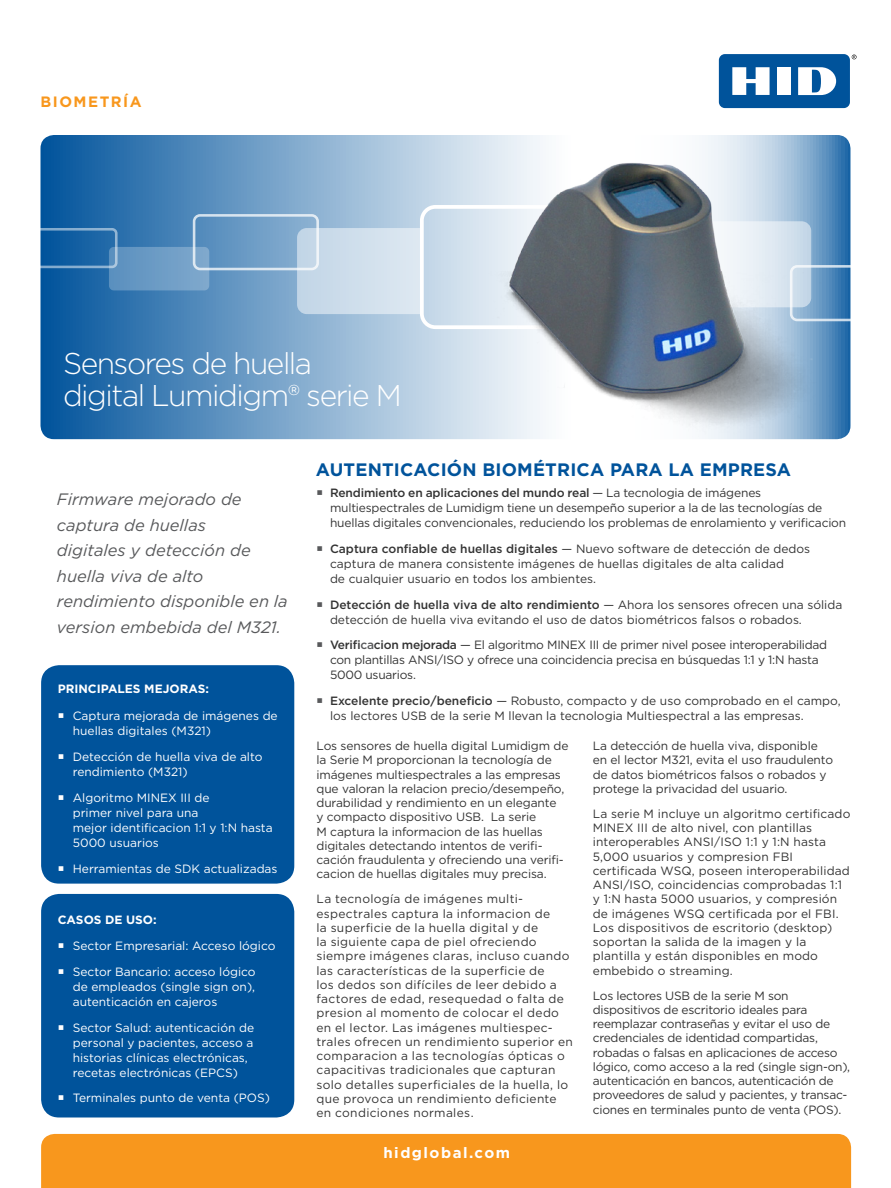
<style>
.page{position:relative;width:891px;height:1188px;background:#fff}
.page>*{position:absolute;margin:0;border:0;box-sizing:border-box;transform-origin:0 0}
.t1{font:300 30px/31.5px "Gotham";letter-spacing:-.05em;color:#fff}
.body{font:700 18px "Gotham";letter-spacing:.01em;color:#00539b}
.Body{font:italic 16.5px/25.5px "Gotham";color:#58595b}
.t2{font:700 15px "Gotham";letter-spacing:.1em;color:#fff}
.t3{font:700 15px "Gotham";letter-spacing:.1em;color:#f8971d}
.Bluebox_header{font:12px/14.2px "Gotham";letter-spacing:-.01em;color:#333}
.Bluebox_header-2{font:12px/14.2px "Gotham";letter-spacing:.025em;color:#333}
.t4{font:12px/15px "Gotham";color:#fff}
.Bluebox_header-3{font:12px/14.2px "Gotham";letter-spacing:.01em;color:#333}
.Heading_1{font:700 12px "Gotham";color:#fff}
.Green_box_bullets{font:700 12px "Gotham";color:#fff}
.s1{color:#58595b}
.s2{font-weight:500}
.s3{font-weight:500;color:#58595b}
</style>
<div class="page">
<div style="left:41px;top:894px;width:253px;height:224px;background:#00539b;border-radius:18px"></div>
<svg style="left:852px;top:55px;width:5px;height:4px"></svg>
<div style="left:719px;top:54px;width:131px;height:54px;background:#00539b;border-radius:6px"></div>
<div style="left:777px;top:67px;width:14px;height:28px;background:#fff"></div>
<svg style="left:732px;top:67px;width:38px;height:28px"></svg>
<svg style="left:798px;top:67px;width:38px;height:28px"></svg>
<svg style="left:40px;top:135px;width:810px;height:304px;background:#6d9cc5"></svg>
<div style="left:41px;top:1134px;width:810px;height:54px;background:#f8971d"></div>
<div style="left:193px;top:214px;width:126px;height:56px;border:3px solid #fff;border-radius:6px"></div>
<svg style="left:109px;top:247px;width:100px;height:43px;background:#6f9dc6"></svg>
<div style="left:28px;top:228px;width:90px;height:40px;border:3px solid #fff;border-radius:4px"></div>
<div style="left:420px;top:205px;width:267px;height:124px;border:4px solid #fff;border-radius:14px"></div>
<svg style="left:297px;top:228px;width:123px;height:86px;background:#cfdeec"></svg>
<svg style="left:829px;top:221px;width:21px;height:100px;background:#3c7bb2"></svg>
<div style="left:41px;top:665px;width:253px;height:219px;background:#00539b;border-radius:18px"></div>
<img style="left:484px;top:140px;width:345px;height:299px">
<p class="t3" style="left:40px;top:92px;width:103px">BIOMETRÍA</p>
<p class="t1" style="left:63px;top:347px;width:340px">Sensores de huella digital Lumidigm® serie M</p>
<p class="body" style="left:316px;top:457px;width:477px">AUTENTICACIÓN BIOMÉTRICA PARA LA EMPRESA</p>
<p class="Body" style="left:57px;top:486px;width:232px">Firmware mejorado de captura de huellas<br>digitales y detección de huella viva de alto rendimiento disponible en la version embebida del M321.</p>
<p class="Bluebox_header" style="left:330px;top:485px;width:518px;line-height:15px;text-indent:-14px"><span class="s1">○</span> <span class="s2">Rendimiento en aplicaciones del mundo real</span> — La tecnologia de imágenes multiespectrales de Lumidigm tiene un desempeño superior a la de las tecnologías de huellas digitales convencionales, reduciendo los problemas de enrolamiento y verificacion</p>
<p class="Bluebox_header" style="left:330px;top:541px;width:482px;line-height:15px;text-indent:-14px"><span class="s1">○</span> <span class="s2">Captura confiable de huellas digitales</span> — Nuevo software de detección de dedos captura de manera consistente imágenes de huellas digitales de alta calidad<br>de cualquier usuario en todos los ambientes.</p>
<p class="Bluebox_header" style="left:330px;top:597px;width:514px;line-height:15px;text-indent:-14px"><span class="s1">○</span> <span class="s2">Detección de huella viva de alto rendimiento</span> — Ahora los sensores ofrecen una sólida detección de huella viva evitando el uso de datos biométricos falsos o robados.</p>
<p class="Bluebox_header" style="left:330px;top:637px;width:499px;line-height:15px;text-indent:-14px"><span class="s1">○</span> <span class="s2">Verifi</span><span class="s3">ca</span><span class="s2">cion mejorada</span> — El algoritmo MINEX III de primer nivel posee interoperabilidad con plantillas ANSI/ISO y ofrece una coincidencia precisa en búsquedas 1:1 y 1:N hasta<br>5000 usuarios.</p>
<p class="Bluebox_header" style="left:330px;top:693px;width:512px;line-height:15px;text-indent:-14px"><span class="s1">○</span> <span class="s2">Excelente precio/beneficio</span> — Robusto, compacto y de uso comprobado en el campo, los lectores USB de la serie M llevan la tecnologia Multiespectral a las empresas.</p>
<p class="Bluebox_header" style="left:316px;top:738px;width:253px">Los sensores de huella digital Lumidigm de la Serie M proporcionan la tecnología de imágenes multiespectrales a las empresas que valoran la relacion precio/desempeño, durabilidad y rendimiento en un elegante<br>y compacto dispositivo USB. La serie<br>M captura la informacion de las huellas digitales detectando intentos de verifi&shy;cación fraudulenta y ofreciendo una verifi&shy;cacion de huellas digitales muy precisa.</p>
<p class="Bluebox_header-2" style="left:316px;top:892px;width:258px">La tecnología de imágenes multi&shy;espectrales captura la informacion de<br>la superficie de la huella digital y de<br>la siguiente capa de piel ofreciendo siempre imágenes claras, incluso cuando las características de la superficie de<br>los dedos son difíciles de leer debido a factores de edad, resequedad o falta de presion al momento de colocar el dedo en el lector. Las imágenes multiespec&shy;trales ofrecen un rendimiento superior en comparacion a las tecnologías ópticas o capacitivas tradicionales que capturan solo detalles superficiales de la huella, lo que provoca un rendimiento deficiente en condiciones normales.</p>
<p class="Heading_1" style="left:58px;top:681px;width:153px">PRINCIPALES MEJORAS:</p>
<p class="t4" style="left:73px;top:708px;width:206px">Captura mejorada de imágenes de huellas digitales (M321)</p>
<p class="t4" style="left:73px;top:749px;width:191px">Detección de huella viva de alto rendimiento (M321)</p>
<p class="t4" style="left:73px;top:790px;width:202px">Algoritmo MINEX III de<br>primer nivel para una<br>mejor identificacion 1:1 y 1:N hasta<br>5000 usuarios</p>
<p class="t4" style="left:73px;top:861px;width:206px">Herramientas de SDK actualizadas</p>
<p class="Bluebox_header" style="left:593px;top:738px;width:242px">La detección de huella viva, disponible en el lector M321, evita el uso fraudulento de datos biométricos falsos o robados y protege la privacidad del usuario.</p>
<p class="Bluebox_header-3" style="left:593px;top:806px;width:259px">La serie M incluye un algoritmo certificado MINEX III de alto nivel, con plantillas interoperables ANSI/ISO 1:1 y 1:N hasta 5,000 usuarios y compresion FBI certificada WSQ, poseen interoperabilidad ANSI/ISO, coincidencias comprobadas 1:1 y 1:N hasta 5000 usuarios, y compresión de imágenes WSQ certificada por el FBI.<br>Los dispositivos de escritorio (desktop) soportan la salida de la imagen y la plantilla y están disponibles en modo embebido o streaming.</p>
<p class="Bluebox_header" style="left:593px;top:988px;width:259px">Los lectores USB de la serie M son dispositivos de escritorio ideales para reemplazar contraseñas y evitar el uso de credenciales de identidad compartidas, robadas o falsas en aplicaciones de acceso lógico, como acceso a la red (single sign-on), autenticación en bancos, autenticación de proveedores de salud y pacientes, y transac&shy;ciones en terminales punto de venta (POS).</p>
<p class="Green_box_bullets" style="left:58px;top:912px;width:100px">CASOS DE USO:</p>
<p class="t4" style="left:73px;top:938px;width:204px">Sector Empresarial: Acceso lógico</p>
<p class="t4" style="left:73px;top:964px;width:184px;text-align:justify">Sector Bancario: acceso lógico de empleados (single sign on), autenticación en cajeros</p>
<p class="t4" style="left:73px;top:1020px;width:183px">Sector Salud: autenticación de personal y pacientes, acceso a historias clínicas electrónicas, recetas electrónicas (EPCS)</p>
<p class="t4" style="left:73px;top:1090px;width:199px">Terminales punto de venta (POS)</p>
<p class="t2" style="left:383px;top:1142px;width:128px">hidglobal.com</p>
</div>
